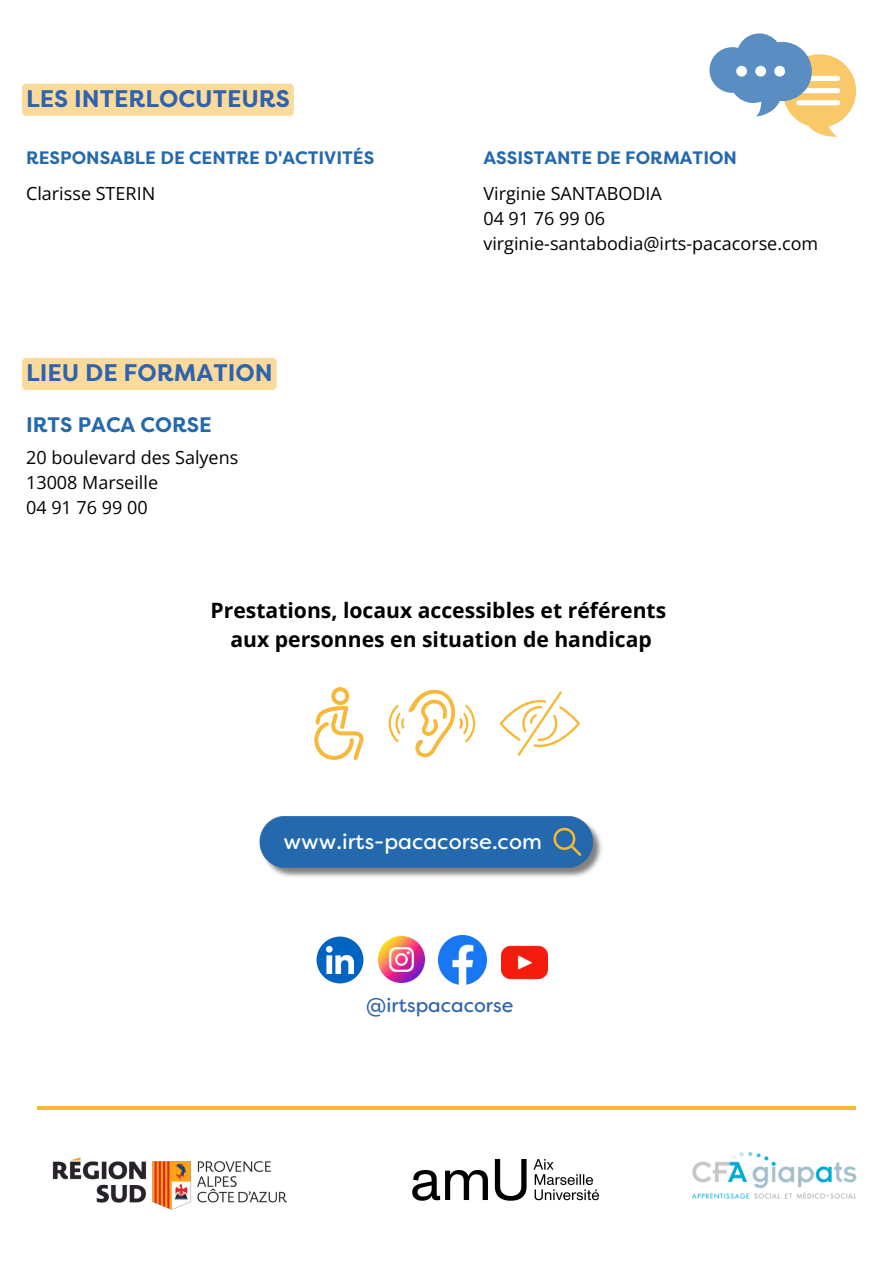
<style>
.page{position:relative;width:894px;height:1264px;background:#fff}
.page>*{position:absolute;margin:0;border:0;box-sizing:border-box;transform-origin:0 0}
.t1{font:700 24px "Filson Pro";color:#3063af}
.t2{font:21.45px "Filson Soft W03";color:#fff}
.t3{font:700 21.15px/29.2px "Open Sans";color:#000;text-align:center}
.t4{font:700 21px "Filson Pro";color:#2469ad}
.t5{font:19.5px "Filson Soft W03";color:#3063af}
.t6{font:18px "Open Sans";color:#000}
.t7{font:700 18px "Filson Pro";color:#2469ad}
</style>
<div class="page">
<svg style="left:314px;top:687px;width:50px;height:73px"></svg>
<svg style="left:388px;top:689px;width:87px;height:68px"></svg>
<svg style="left:499px;top:691px;width:80px;height:64px"></svg>
<img style="left:259px;top:816px;width:343px;height:61px">
<img style="left:316px;top:936px;width:48px;height:48px">
<img style="left:438px;top:935px;width:48px;height:49px">
<img style="left:378px;top:936px;width:46px;height:46px">
<img style="left:501px;top:945px;width:46px;height:35px">
<img style="left:52px;top:1157px;width:235px;height:53px">
<img style="left:692px;top:1152px;width:164px;height:47px">
<img style="left:412px;top:1159px;width:188px;height:42px">
<svg style="left:709px;top:33px;width:146px;height:104px"></svg>
<div style="left:736px;top:66px;width:10px;height:11px;background:#fff;border-radius:50%"></div>
<div style="left:755px;top:66px;width:10px;height:11px;background:#fff;border-radius:50%"></div>
<div style="left:774px;top:66px;width:10px;height:11px;background:#fff;border-radius:50%"></div>
<hr style="left:37px;top:1106px;width:818px;height:3px;background:#f8b83a">
<div style="left:22px;top:84px;width:272px;height:32px;background:#fbdb9c;border-radius:4px"></div>
<div style="left:22px;top:358px;width:254px;height:32px;background:#fbdb9c;border-radius:4px"></div>
<p class="t1" style="left:26px;top:85px;width:265px">LES INTERLOCUTEURS</p>
<p class="t7" style="left:26px;top:147px;width:349px">RESPONSABLE DE CENTRE D'ACTIVITÉS</p>
<p class="t6" style="left:26px;top:181px;width:131px">Clarisse STERIN</p>
<h3 class="t6" style="left:483px;top:181px;width:180px">Virginie SANTABODIA</h3>
<p class="t6" style="left:483px;top:206px;width:123px">04 91 76 99 06</p>
<p class="t6" style="left:483px;top:230px;width:336px">virginie-santabodia@irts-pacacorse.com</p>
<p class="t7" style="left:483px;top:147px;width:255px">ASSISTANTE DE FORMATION</p>
<p class="t1" style="left:26px;top:359px;width:248px">LIEU DE FORMATION</p>
<h4 class="t4" style="left:26px;top:413px;width:187px">IRTS PACA CORSE</h4>
<p class="t6" style="left:26px;top:445px;width:214px">20 boulevard des Salyens</p>
<p class="t6" style="left:26px;top:470px;width:133px">13008 Marseille</p>
<p class="t6" style="left:26px;top:494px;width:123px">04 91 76 99 00</p>
<h1 class="t3" style="left:210px;top:595px;width:457px">Prestations, locaux accessibles et référents aux personnes en situation de handicap</h1>
<p class="t2" style="left:283px;top:827px;width:260px">www.irts-pacacorse.com</p>
<p class="t5" style="left:366px;top:992px;width:149px">@irtspacacorse</p>
</div>
